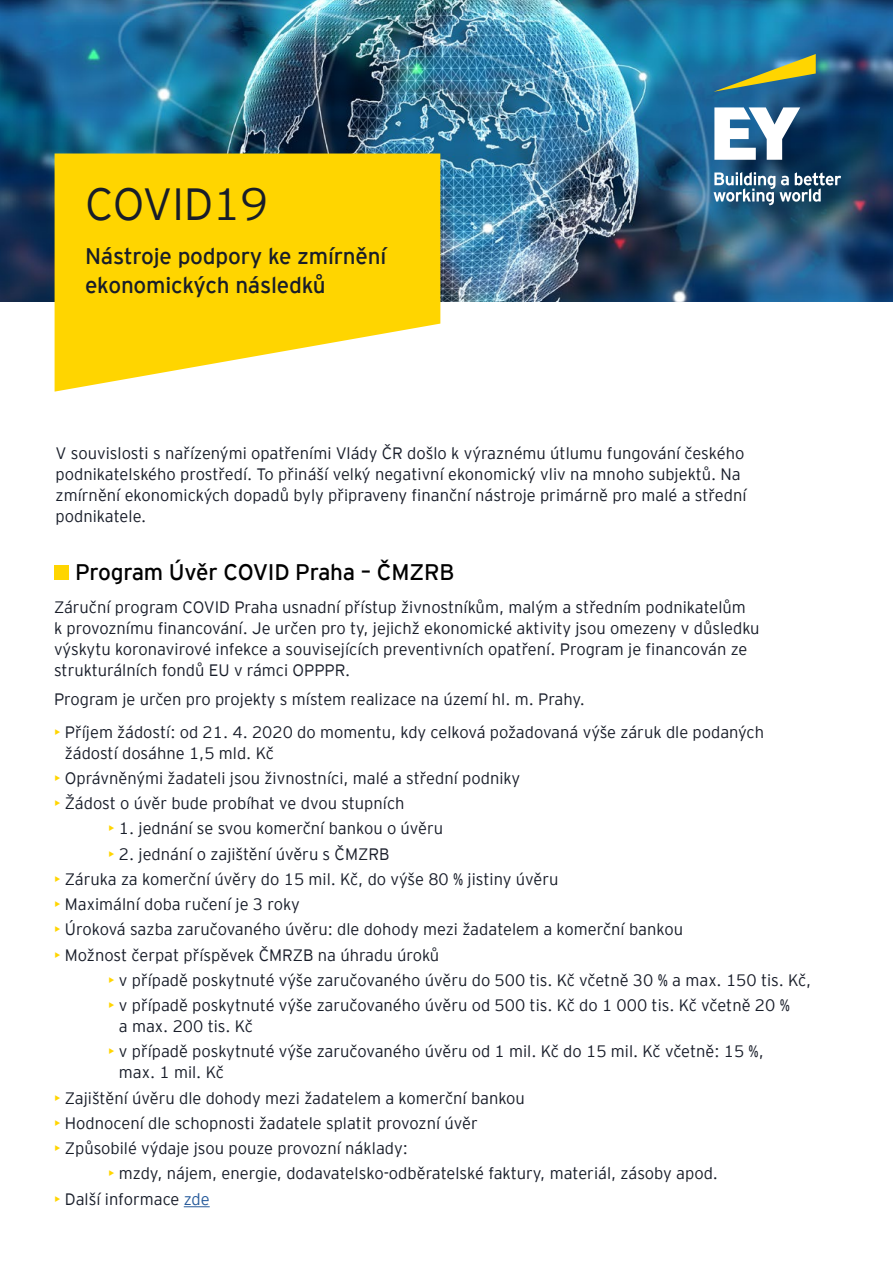
<style>
.page{position:relative;width:893px;height:1263px;background:#fff}
.page>*{position:absolute;margin:0;border:0;box-sizing:border-box;transform-origin:0 0}
.t1{font:300 45px "EY Interstate";letter-spacing:-.01em;color:#181d29}
.t2{font:22.5px/28.5px "EY Interstate";letter-spacing:-.01em;color:#181d29}
.t3{font:22.5px "EY Interstate";letter-spacing:-.01em;color:#000}
.t4{font:300 16.5px/21px "EY Interstate";color:#181d29}
.s1{color:#ffd500}
.s2{color:#275b9b}
</style>
<div class="page">
<img style="left:0;top:0;width:893px;height:302px">
<svg style="left:713px;top:54px;width:103px;height:38px;background:#598776"></svg>
<svg style="left:713px;top:107px;width:128px;height:98px"></svg>
<svg style="left:55px;top:153px;width:385px;height:239px;background:#feda24"></svg>
<svg style="left:184px;top:1206px;width:26px;height:1px"></svg>
<div style="left:54px;top:566px;width:14px;height:14px;background:#ffd500"></div>
<h1 class="t1" style="left:85px;top:172px;width:185px">COVID19</h1>
<h2 class="t2" style="left:85px;top:240px;width:303px">Nástroje podpory ke zmírnění ekonomických následků</h2>
<p class="t4" style="left:56px;top:442px;width:692px">V souvislosti s nařízenými opatřeními Vlády ČR došlo k výraznému útlumu fungování českého podnikatelského prostředí. To přináší velký negativní ekonomický vliv na mnoho subjektů. Na zmírnění ekonomických dopadů byly připraveny finanční nástroje primárně pro malé a střední podnikatele.</p>
<h2 class="t3" style="left:75px;top:556px;width:381px">Program Úvěr COVID Praha – ČMZRB</h2>
<p class="t4" style="left:54px;top:595px;width:707px">Záruční program COVID Praha usnadní přístup živnostníkům, malým a středním podnikatelům<br>k provoznímu financování. Je určen pro ty, jejichž ekonomické aktivity jsou omezeny v důsledku výskytu koronavirové infekce a souvisejících preventivních opatření. Program je financován ze strukturálních fondů EU v rámci OPPPR.</p>
<p class="t4" style="left:54px;top:688px;width:532px">Program je určen pro projekty s místem realizace na území hl. m. Prahy.</p>
<p class="t4" style="left:65px;top:720px;width:701px;text-indent:-11px"><span class="s1">•</span> ►Příjem žádostí: od 21. 4. 2020 do momentu, kdy celková požadovaná výše záruk dle podaných žádostí dosáhne 1,5 mld. Kč</p>
<p class="t4" style="left:54px;top:766px;width:468px"><span class="s1">•</span> Oprávněnými žadateli jsou živnostníci, malé a střední podniky</p>
<p class="t4" style="left:54px;top:792px;width:352px"><span class="s1">•</span> Žádost o úvěr bude probíhat ve dvou stupních</p>
<p class="t4" style="left:108px;top:817px;width:337px"><span class="s1">•</span> 1. jednání se svou komerční bankou o úvěru</p>
<p class="t4" style="left:108px;top:842px;width:283px"><span class="s1">•</span> 2. jednání o zajištění úvěru s ČMZRB</p>
<p class="t4" style="left:54px;top:867px;width:506px"><span class="s1">•</span> Záruka za komerční úvěry do 15 mil. Kč, do výše 80 % jistiny úvěru</p>
<p class="t4" style="left:54px;top:893px;width:247px"><span class="s1">•</span> Maximální doba ručení je 3 roky</p>
<p class="t4" style="left:54px;top:918px;width:630px"><span class="s1">•</span> Úroková sazba zaručovaného úvěru: dle dohody mezi žadatelem a komerční bankou</p>
<p class="t4" style="left:54px;top:943px;width:387px"><span class="s1">•</span> Možnost čerpat příspěvek ČMRZB na úhradu úroků</p>
<p class="t4" style="left:108px;top:968px;width:705px"><span class="s1">•</span> ►v případě poskytnuté výše zaručovaného úvěru do 500 tis. Kč včetně 30 % a max. 150 tis. Kč,</p>
<p class="t4" style="left:119px;top:994px;width:672px;text-indent:-11px"><span class="s1">•</span> ►v případě poskytnuté výše zaručovaného úvěru od 500 tis. Kč do 1 000 tis. Kč včetně 20 % a max. 200 tis. Kč</p>
<p class="t4" style="left:119px;top:1040px;width:646px;text-indent:-11px"><span class="s1">•</span> ►v případě poskytnuté výše zaručovaného úvěru od 1 mil. Kč do 15 mil. Kč včetně: 15 %, max. 1 mil. Kč</p>
<p class="t4" style="left:54px;top:1086px;width:472px"><span class="s1">•</span> Zajištění úvěru dle dohody mezi žadatelem a komerční bankou</p>
<p class="t4" style="left:54px;top:1111px;width:425px"><span class="s1">•</span> Hodnocení dle schopnosti žadatele splatit provozní úvěr</p>
<p class="t4" style="left:54px;top:1137px;width:355px"><span class="s1">•</span> Způsobilé výdaje jsou pouze provozní náklady:</p>
<p class="t4" style="left:108px;top:1162px;width:611px"><span class="s1">•</span> ►mzdy, nájem, energie, dodavatelsko-odběratelské faktury, materiál, zásoby apod.</p>
<p class="t4" style="left:54px;top:1187px;width:157px"><span class="s1">•</span> Další informace <span class="s2">zde</span></p>
</div>
